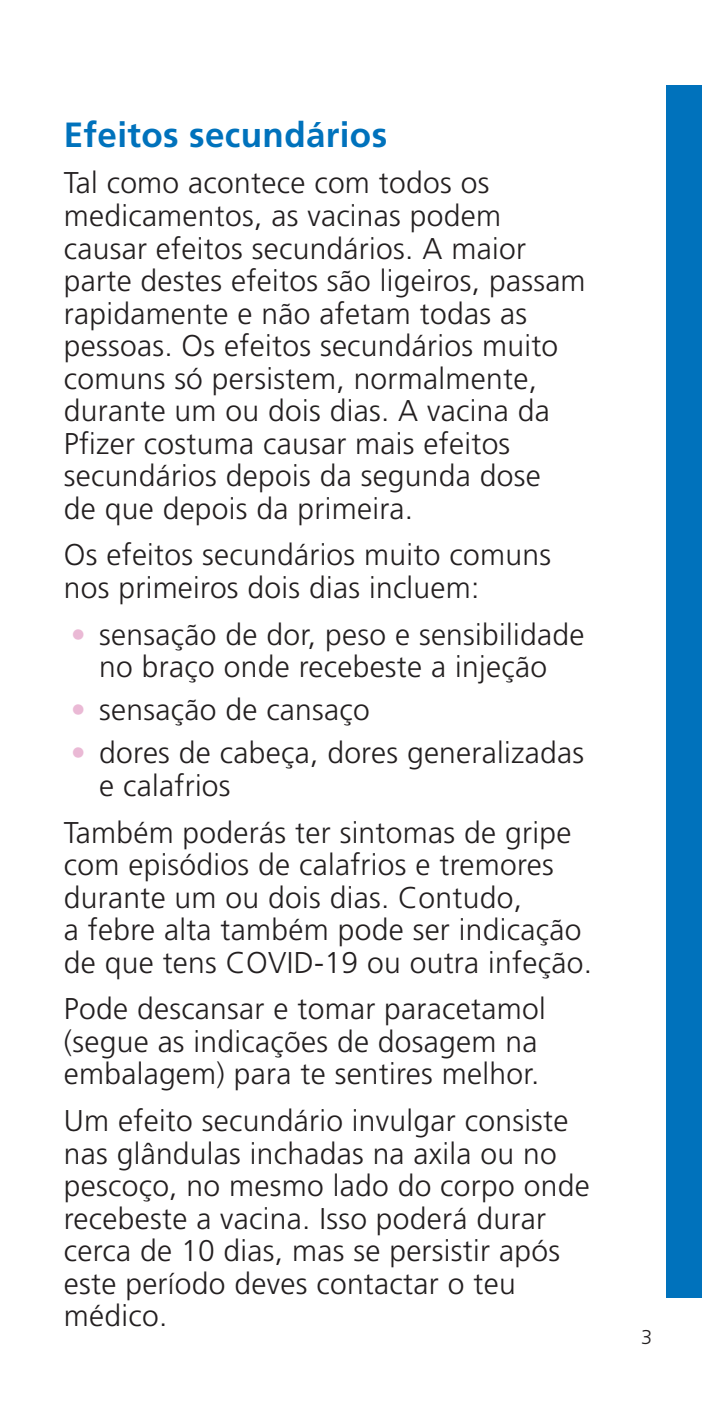
<style>
.page{position:relative;width:702px;height:1418px;background:#fff}
.page>*{position:absolute;margin:0;border:0;box-sizing:border-box;transform-origin:0 0}
.Header_NEW{font:700 35px "Frutiger LT Pro";letter-spacing:.01em;color:#0072bc}
.Body_Copy{font:300 30px/32.5px "Frutiger LT Pro";letter-spacing:.01em;color:#231f20}
.t1{font:300 20px "Frutiger LT Pro";color:#231f20}
.s1{color:#eab9d5}
</style>
<div class="page">
<div style="left:666px;top:85px;width:36px;height:1212px;background:#0072bc"></div>
<p class="Header_NEW" style="left:64px;top:114px;width:325px">Efeitos secundários</p>
<p class="Body_Copy" style="left:64px;top:167px;width:523px">Tal como acontece com todos os medicamentos, as vacinas podem causar efeitos secundários. A maior parte destes efeitos são ligeiros, passam rapidamente e não afetam todas as pessoas. Os efeitos secundários muito comuns só persistem, normalmente, durante um ou dois dias. A vacina da Pfizer costuma causar mais efeitos secundários depois da segunda dose<br>de que depois da primeira.</p>
<p class="Body_Copy" style="left:64px;top:539px;width:488px">Os efeitos secundários muito comuns nos primeiros dois dias incluem:</p>
<p class="Body_Copy" style="left:71px;top:618px;width:515px;text-align:center"><span class="s1">•</span> sensação de dor, peso e sensibilidade no braço onde recebeste a injeção</p>
<p class="Body_Copy" style="left:71px;top:693px;width:300px"><span class="s1">•</span> sensação de cansaço</p>
<p class="Body_Copy" style="left:99px;top:737px;width:486px;text-indent:-28px"><span class="s1">•</span> dores de cabeça, dores generalizadas e calafrios</p>
<p class="Body_Copy" style="left:64px;top:816px;width:529px">Também poderás ter sintomas de gripe com episódios de calafrios e tremores durante um ou dois dias. Contudo,<br>a febre alta também pode ser indicação de que tens COVID-19 ou outra infeção.</p>
<p class="Body_Copy" style="left:64px;top:992px;width:483px">Pode descansar e tomar paracetamol (segue as indicações de dosagem na embalagem) para te sentires melhor.</p>
<p class="Body_Copy" style="left:64px;top:1104px;width:527px">Um efeito secundário invulgar consiste nas glândulas inchadas na axila ou no pescoço, no mesmo lado do corpo onde recebeste a vacina. Isso poderá durar cerca de 10 dias, mas se persistir após este período deves contactar o teu médico.</p>
<p class="t1" style="left:641px;top:1325px;width:13px">3</p>
</div>
